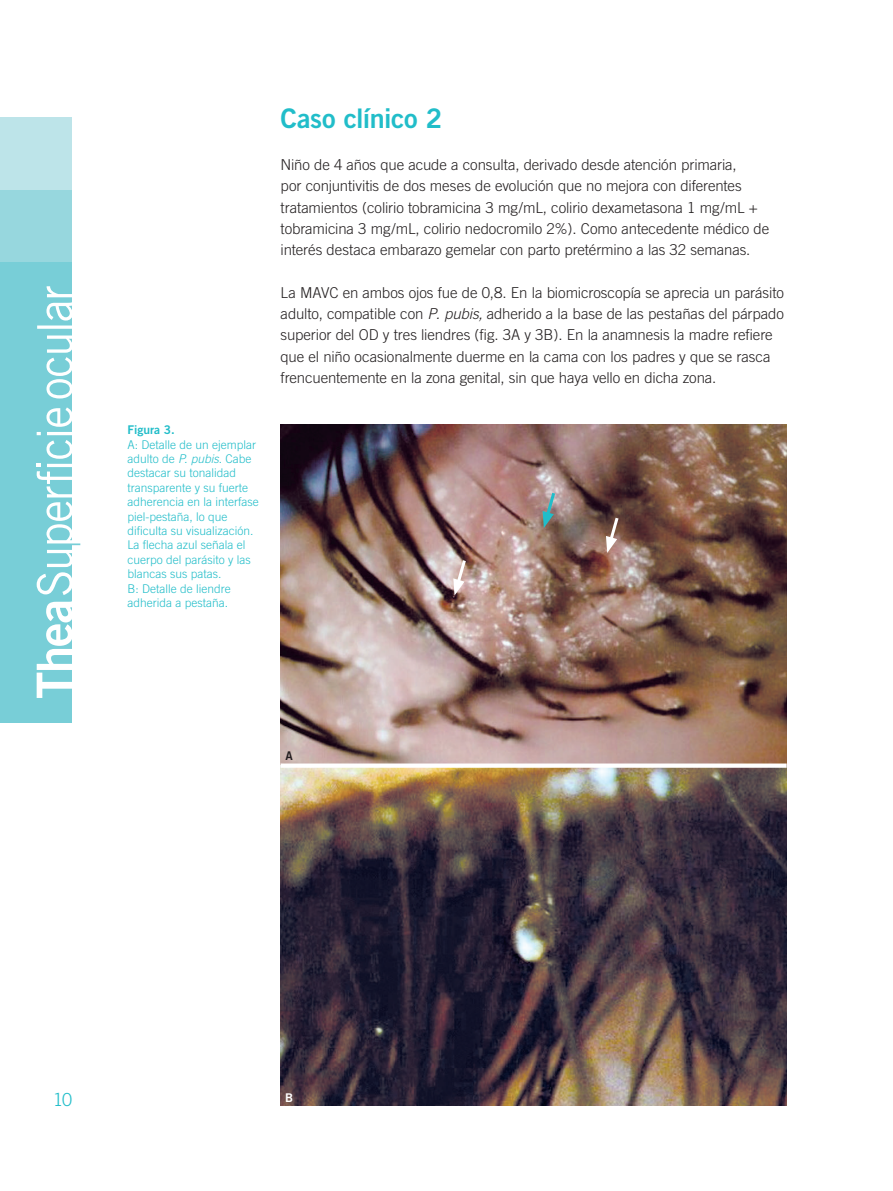
<style>
.page{position:relative;width:893px;height:1191px;background:#fff}
.page>*{position:absolute;margin:0;border:0;box-sizing:border-box;transform-origin:0 0}
.t1{font:27px "Trade Gothic Bold Two";letter-spacing:-.02em;color:#21bdc9}
.t2{font:300 18px "Trade Gothic";color:#21bdc9}
.t3{font:300 15px/21.3px "Trade Gothic";letter-spacing:-.005em;color:#231f20}
.t4{font:300 12px/14.4px "Trade Gothic";color:#21bdc9}
.t5{font:12px "Trade Gothic Bold Two";color:#21bdc9}
.t6{font:12px "Trade Gothic Bold Two";color:#fff}
.t7{font:12px "Trade Gothic Bold Two";color:#231f20}
.s1{font-style:italic}
</style>
<div class="page">
<div style="left:0;top:261px;width:72px;height:462px;background:#78ced7"></div>
<div style="left:0;top:189px;width:72px;height:72px;background:#97d7de"></div>
<div style="left:0;top:117px;width:72px;height:72px;background:#bde4e9"></div>
<svg style="left:37px;top:601px;width:35px;height:97px"></svg>
<svg style="left:37px;top:286px;width:44px;height:309px"></svg>
<img style="left:281px;top:424px;width:506px;height:681px">
<svg style="left:281px;top:763px;width:506px;height:4px"></svg>
<svg style="left:606px;top:514px;width:15px;height:39px"></svg>
<svg style="left:543px;top:489px;width:14px;height:39px"></svg>
<svg style="left:453px;top:557px;width:15px;height:38px"></svg>
<p class="t5" style="left:128px;top:422px;width:49px">Figura 3.</p>
<p class="t4" style="left:128px;top:437px;width:133px">A: Detalle de un ejemplar adulto de <span class="s1">P. pubis</span>. Cabe destacar su tonalidad transparente y su fuerte adherencia en la interfase piel-pestaña, lo que dificulta su visualización.<br>La flecha azul señala el cuerpo del parásito y las blancas sus patas.<br>B: Detalle de liendre adherida a pestaña.</p>
<h1 class="t1" style="left:281px;top:101px;width:163px">Caso clínico 2</h1>
<p class="t3" style="left:281px;top:154px;width:490px">Niño de 4 años que acude a consulta, derivado desde atención primaria,<br>por conjuntivitis de dos meses de evolución que no mejora con diferentes tratamientos (colirio tobramicina 3 mg/mL, colirio dexametasona 1 mg/mL + tobramicina 3 mg/mL, colirio nedocromilo 2%). Como antecedente médico de interés destaca embarazo gemelar con parto pretérmino a las 32 semanas.</p>
<p class="t3" style="left:281px;top:281px;width:505px">La MAVC en ambos ojos fue de 0,8. En la biomicroscopía se aprecia un parásito adulto, compatible con <span class="s1">P. pubis,</span> adherido a la base de las pestañas del párpado superior del OD y tres liendres (fig. 3A y 3B). En la anamnesis la madre refiere que el niño ocasionalmente duerme en la cama con los padres y que se rasca frencuentemente en la zona genital, sin que haya vello en dicha zona.</p>
<p class="t7" style="left:285px;top:748px;width:9px">A</p>
<p class="t2" style="left:53px;top:1088px;width:20px">10</p>
<p class="t6" style="left:285px;top:1090px;width:10px">B</p>
</div>
